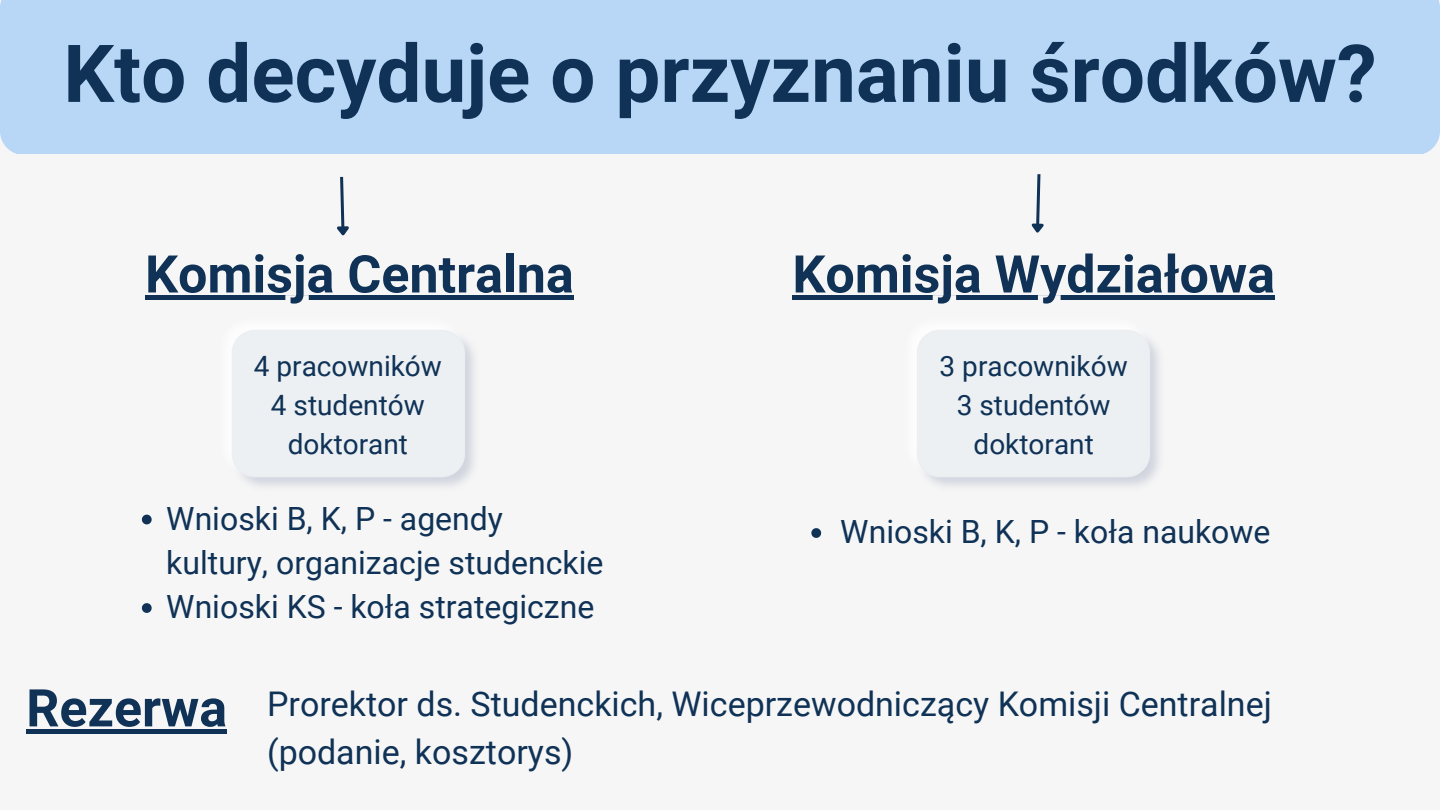
<style>
.page{position:relative;width:1440px;height:810px;background:#f6f6f6}
.page>*{position:absolute;margin:0;border:0;box-sizing:border-box;transform-origin:0 0}
.t1{font:700 80px "Roboto";color:#0f3256}
.t2{font:700 52px "Roboto";color:#0f3256}
.t3{font:34px/47.2px "Roboto";color:#0f3256}
.t4{font:32px/44.2px "Roboto";color:#0f3256}
.t5{font:28px/39px "Roboto";color:#0f3256;text-align:center}
.s1{font-weight:700;font-size:52px}
</style>
<div class="page">
<div style="left:0;top:0;width:1440px;height:154px;background:#b8d6f6"></div>
<svg style="left:337px;top:176px;width:12px;height:60px"></svg>
<svg style="left:1031px;top:174px;width:13px;height:59px"></svg>
<div style="left:145px;top:295px;width:429px;height:5px;background:#0f3256"></div>
<div style="left:792px;top:295px;width:483px;height:5px;background:#0f3256"></div>
<img style="left:232px;top:330px;width:242px;height:157px">
<img style="left:917px;top:330px;width:242px;height:157px">
<svg style="left:142px;top:515px;width:10px;height:9px"></svg>
<svg style="left:142px;top:603px;width:10px;height:10px"></svg>
<svg style="left:811px;top:528px;width:10px;height:10px"></svg>
<div style="left:26px;top:729px;width:201px;height:5px;background:#0f3256"></div>
<h1 class="t1" style="left:63px;top:28px;width:1315px">Kto decyduje o przyznaniu środków?</h1>
<h2 class="t2" style="left:145px;top:244px;width:430px">Komisja Centralna</h2>
<h2 class="t2" style="left:792px;top:244px;width:484px">Komisja Wydziałowa</h2>
<p class="t5" style="left:254px;top:347px;width:190px">4 pracowników<br>4 studentów doktorant</p>
<p class="t5" style="left:940px;top:347px;width:190px">3 pracowników<br>3 studentów doktorant</p>
<p class="t4" style="left:166px;top:497px;width:439px">Wnioski B, K, P - agendy kultury, organizacje studenckie<br>Wnioski KS - koła strategiczne</p>
<p class="t4" style="left:840px;top:510px;width:432px">Wnioski B, K, P - koła naukowe</p>
<p class="t3" style="left:267px;top:681px;width:1006px;text-indent:-241px"><span class="s1">Rezerwa</span> Prorektor ds. Studenckich, Wiceprzewodniczący Komisji Centralnej (podanie, kosztorys)</p>
</div>
